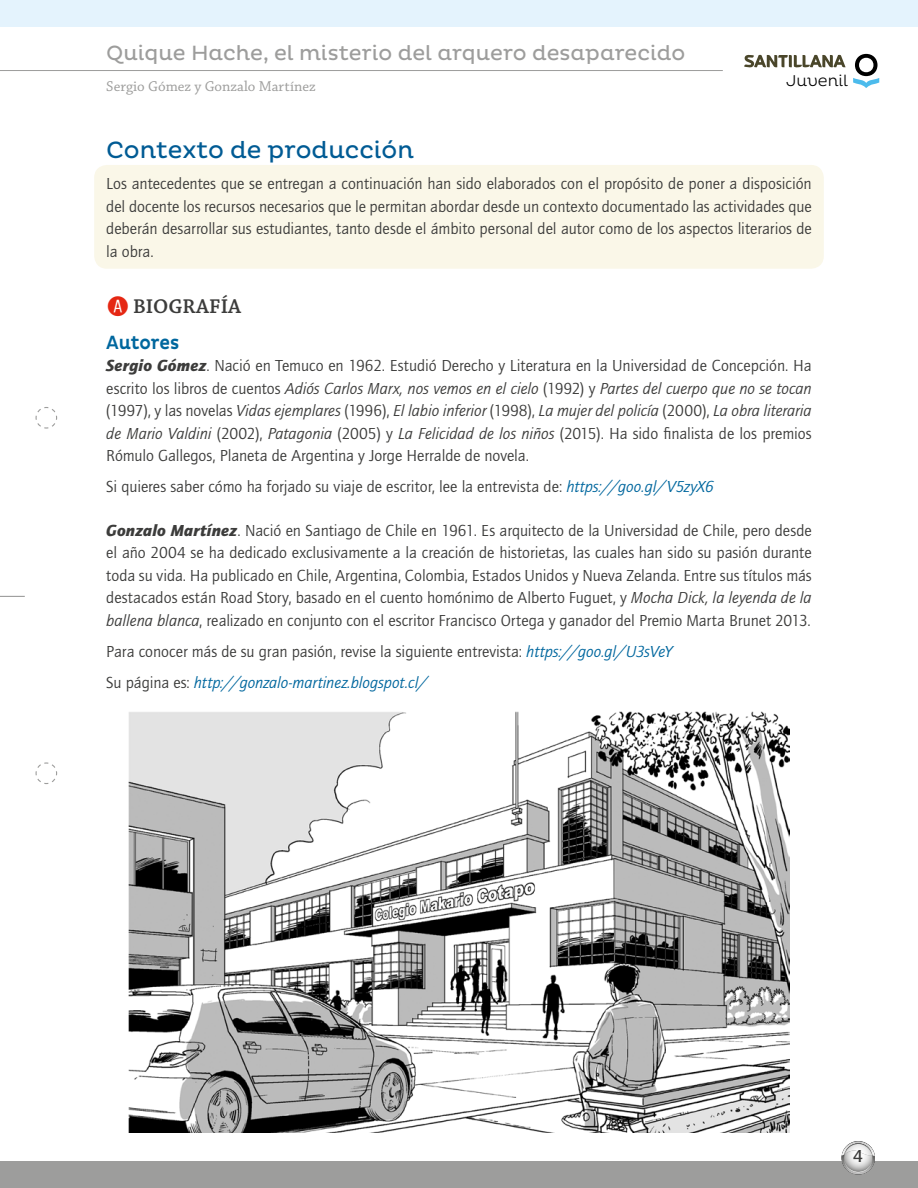
<style>
.page{position:relative;width:918px;height:1188px;background:#fff}
.page>*{position:absolute;margin:0;border:0;box-sizing:border-box;transform-origin:0 0}
.t1{font:24px "Pluto";color:#005b94}
.t2{font:21px "Pluto";color:#9d9d9c}
.t3{font:600 21px "Chaparral Pro";letter-spacing:.005em;color:#3c3c3b}
.t4{font:500 19.5px "Pluto";letter-spacing:-.01em;color:#00679e;scale:.9 1}
.t5{font:500 18px "Quay Sans ITC Std";color:#3c3c3b}
.t6{font:16.5px/22.5px "Quay Sans ITC Std";letter-spacing:-.005em;color:#3c3c3b;text-align:justify}
.t7{font:300 15.9px "Pluto";color:#000}
.t8{font:15px "Chaparral Pro";color:#9d9d9c}
.s1{font-family:"Circle Frame Negative";font-weight:400;font-size:27px;color:#e52713}
.s2{font-weight:900;font-style:italic}
.s3{font-style:italic}
.s4{font-style:italic;color:#00679e}
</style>
<div class="page">
<div style="left:94px;top:165px;width:730px;height:104px;background:#faf7e8;border-radius:13px"></div>
<svg style="left:35px;top:407px;width:23px;height:22px"></svg>
<svg style="left:35px;top:762px;width:23px;height:22px"></svg>
<svg style="left:0;top:596px;width:25px;height:1px"></svg>
<hr style="left:0;top:70px;width:723px;height:1px;background:#9d9d9c">
<div style="left:0;top:0;width:918px;height:27px;background:#e4f3fd"></div>
<div style="left:0;top:1161px;width:918px;height:27px;background:#9d9d9c"></div>
<div style="left:842px;top:1141px;width:33px;height:34px;background:#797979;border-radius:50%"></div>
<svg style="left:842px;top:1141px;width:33px;height:33px"></svg>
<svg style="left:853px;top:54px;width:26px;height:34px"></svg>
<svg style="left:744px;top:54px;width:102px;height:14px"></svg>
<img style="left:129px;top:711px;width:660px;height:421px">
<p class="t2" style="left:106px;top:41px;width:581px">Quique Hache, el misterio del arquero desaparecido</p>
<p class="t8" style="left:106px;top:78px;width:211px">Sergio Gómez y Gonzalo Martínez</p>
<p class="t7" style="left:786px;top:72px;width:63px">Juvenil</p>
<h1 class="t1" style="left:106px;top:137px;width:309px">Contexto de producción</h1>
<p class="t6" style="left:106px;top:173px;width:707px">Los antecedentes que se entregan a continuación han sido elaborados con el propósito de poner a disposición del docente los recursos necesarios que le permitan abordar desde un contexto documentado las actividades que deberán desarrollar sus estudiantes, tanto desde el ámbito personal del autor como de los aspectos literarios de la obra.</p>
<p class="t3" style="left:106px;top:295px;width:136px"><span class="s1">A</span> BIOGRAFÍA</p>
<p class="t4" style="left:106px;top:331px;width:83px">Autores</p>
<p class="t6" style="left:106px;top:354px;width:707px"><span class="s2">Sergio Gómez</span>. Nació en Temuco en 1962. Estudió Derecho y Literatura en la Universidad de Concepción. Ha escrito los libros de cuentos <span class="s3">Adiós Carlos Marx, nos vemos en el cielo</span> (1992) y <span class="s3">Partes del cuerpo que no se tocan </span>(1997), y las novelas <span class="s3">Vidas ejemplares</span> (1996), <span class="s3">El labio inferior</span> (1998), <span class="s3">La mujer del policía</span> (2000), <span class="s3">La obra literaria de Mario Valdini</span> (2002), <span class="s3">Patagonia</span> (2005) y <span class="s3">La Felicidad de los niños</span> (2015). Ha sido finalista de los premios Rómulo Gallegos, Planeta de Argentina y Jorge Herralde de novela.</p>
<p class="t6" style="left:106px;top:475px;width:609px">Si quieres saber cómo ha forjado su viaje de escritor, lee la entrevista de: <span class="s4">https://goo.gl/V5zyX6</span></p>
<p class="t6" style="left:106px;top:519px;width:707px"><span class="s2">Gonzalo Martínez</span>. Nació en Santiago de Chile en 1961. Es arquitecto de la Universidad de Chile, pero desde el año 2004 se ha dedicado exclusivamente a la creación de historietas, las cuales han sido su pasión durante toda su vida. Ha publicado en Chile, Argentina, Colombia, Estados Unidos y Nueva Zelanda. Entre sus títulos más destacados están Road Story, basado en el cuento homónimo de Alberto Fuguet, y <span class="s3">Mocha Dick, la leyenda de la ballena blanca</span>, realizado en conjunto con el escritor Francisco Ortega y ganador del Premio Marta Brunet 2013.</p>
<p class="t6" style="left:106px;top:636px;width:568px;line-height:31px">Para conocer más de su gran pasión, revise la siguiente entrevista: <span class="s4">https://goo.gl/U3sVeY<br></span>Su página es: <span class="s4">http://gonzalo-martinez.blogspot.cl/</span></p>
<p class="t5" style="left:853px;top:1146px;width:11px">4</p>
</div>
